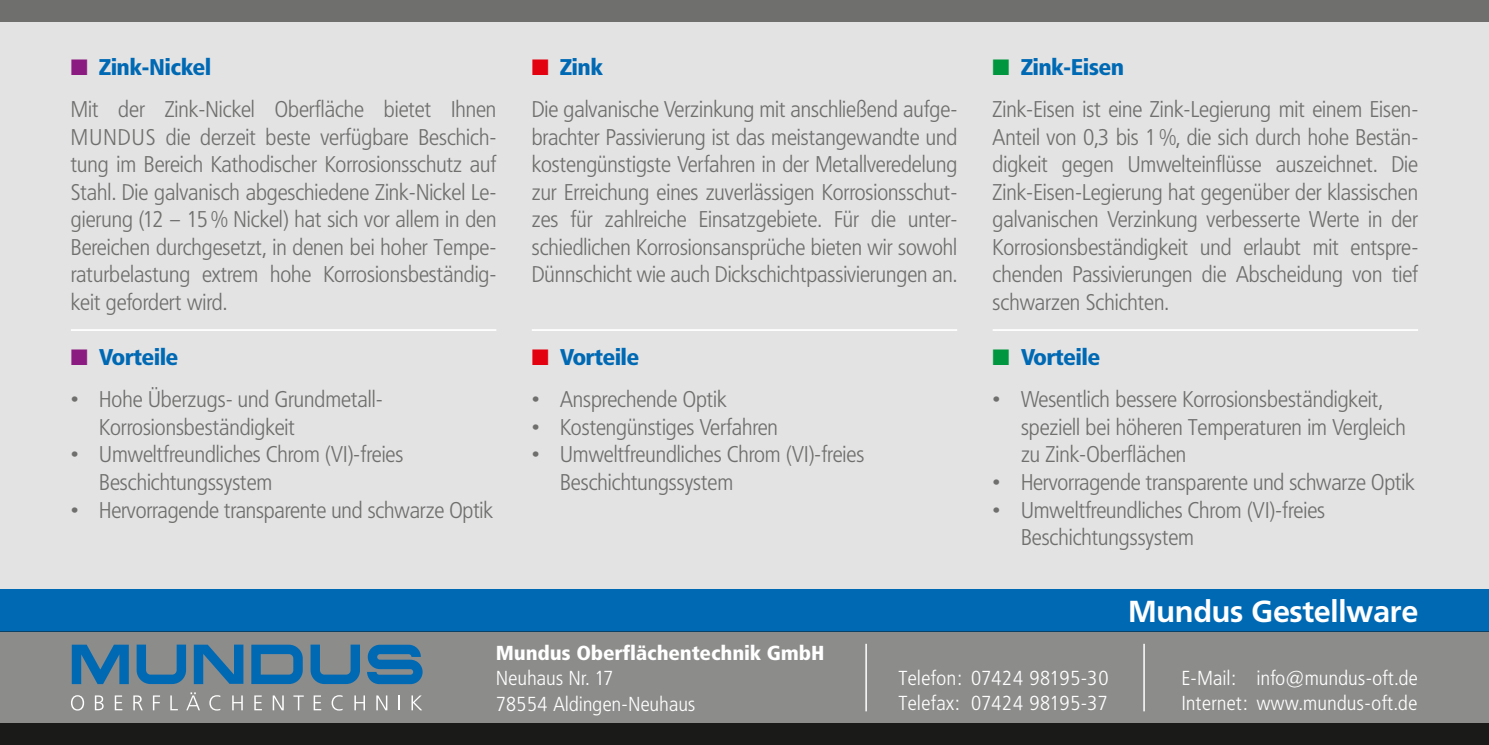
<style>
.page{position:relative;width:1489px;height:745px;background:#fff}
.page>*{position:absolute;margin:0;border:0;box-sizing:border-box;transform-origin:0 0}
.t1{font:700 30px "Frutiger BQ";letter-spacing:.01em;color:#fff}
.t2{font:300 22.5px/27.5px "Frutiger Condensed BQ";color:#6f6f6e;scale:1.05 1}
.t3{font:900 22.5px "Frutiger Condensed BQ";color:#0069b4;scale:1.05 1}
.t4{font:300 20px/25px "Frutiger Condensed BQ";letter-spacing:.02em;color:#fff;scale:1.05 1}
.t5{font:300 20px/25px "Frutiger Condensed BQ";letter-spacing:.02em;color:#fff;scale:1.06 1}
.t6{font:900 20px "Frutiger Condensed BQ";letter-spacing:.02em;color:#fff;scale:1.05 1}
.s1{color:#8c1b81}
.s2{font-weight:900;color:#0069b4}
.s3{color:#e3000f}
.s4{color:#00963f}
</style>
<div class="page">
<div style="left:0;top:21px;width:1488px;height:567px;background:#e3e3e3"></div>
<div style="left:0;top:588px;width:1488px;height:43px;background:#0069b4"></div>
<div style="left:0;top:0;width:1488px;height:21px;background:#6f6f6e"></div>
<div style="left:0;top:631px;width:1488px;height:92px;background:#8c8c8b"></div>
<div style="left:0;top:723px;width:1488px;height:21px;background:#1a1a18"></div>
<svg style="left:71px;top:695px;width:13px;height:15px"></svg>
<svg style="left:95px;top:695px;width:9px;height:14px"></svg>
<svg style="left:115px;top:695px;width:7px;height:14px"></svg>
<svg style="left:133px;top:695px;width:9px;height:14px"></svg>
<svg style="left:153px;top:695px;width:7px;height:14px"></svg>
<svg style="left:170px;top:695px;width:2px;height:14px"></svg>
<svg style="left:187px;top:692px;width:13px;height:17px"></svg>
<svg style="left:209px;top:695px;width:11px;height:15px"></svg>
<svg style="left:232px;top:695px;width:11px;height:14px"></svg>
<svg style="left:254px;top:695px;width:8px;height:14px"></svg>
<svg style="left:273px;top:695px;width:11px;height:14px"></svg>
<svg style="left:293px;top:695px;width:11px;height:14px"></svg>
<svg style="left:313px;top:695px;width:8px;height:14px"></svg>
<svg style="left:331px;top:695px;width:11px;height:15px"></svg>
<svg style="left:354px;top:695px;width:11px;height:14px"></svg>
<svg style="left:376px;top:695px;width:11px;height:14px"></svg>
<svg style="left:398px;top:695px;width:2px;height:14px"></svg>
<svg style="left:411px;top:695px;width:11px;height:14px"></svg>
<svg style="left:72px;top:644px;width:350px;height:39px"></svg>
<hr style="left:865px;top:643px;width:1px;height:68px;background:#fff">
<hr style="left:1143px;top:643px;width:1px;height:68px;background:#fff">
<hr style="left:71px;top:329px;width:425px;height:2px;background:#fff">
<hr style="left:531px;top:329px;width:426px;height:2px;background:#fff">
<hr style="left:992px;top:329px;width:425px;height:2px;background:#fff">
<p class="t2" style="left:71px;top:46px;width:406px;line-height:42.5px"><span class="s1">■</span> <span class="s2">Zink-Nickel<br></span>Mit der Zink-Nickel Oberfläche bietet Ihnen</p>
<p class="t2" style="left:71px;top:123px;width:406px;text-align:justify">Mun dus die derzeit beste verfügbare Beschich&shy;tung im Bereich Kathodischer Korrosionsschutz auf Stahl. Die galvanisch abgeschiedene Zink-Nickel Le&shy;gierung (12 – 15% Nickel) hat sich vor allem in den Bereichen durchgesetzt, in denen bei hoher Tempe&shy;raturbelastung extrem hohe Korrosionsbeständig&shy;keit gefordert wird.</p>
<p class="t3" style="left:71px;top:343px;width:104px"><span class="s1">■</span> Vorteile</p>
<p class="t2" style="left:99px;top:386px;width:271px;text-indent:-28px">• Hohe Überzugs- und Grundmetall-<br>Korrosionsbeständigkeit</p>
<p class="t2" style="left:99px;top:441px;width:291px;text-indent:-28px">• Umweltfreundliches Chrom (VI)-freies<br>Beschichtungssystem</p>
<p class="t2" style="left:71px;top:496px;width:403px">• Hervorragende transparente und schwarze Optik</p>
<p class="t2" style="left:531px;top:46px;width:406px;line-height:42.5px"><span class="s3">■</span> <span class="s2">Zink<br></span>Die galvanische Verzinkung mit anschließend aufge-</p>
<p class="t2" style="left:531px;top:123px;width:407px;text-align:justify">brachter Passivierung ist das meistangewandte und kostengünstigste Verfahren in der Metallveredelung zur Erreichung eines zuverlässigen Korrosionsschut&shy;zes für zahlreiche Einsatzgebiete. Für die unter&shy;schiedlichen Korrosionsansprüche bieten wir sowohl Dünnschicht wie auch Dickschichtpassivierungen an.</p>
<p class="t3" style="left:531px;top:343px;width:104px"><span class="s3">■</span> Vorteile</p>
<p class="t2" style="left:531px;top:386px;width:187px">• Ansprechende Optik</p>
<p class="t2" style="left:531px;top:413px;width:236px">• Kostengünstiges Verfahren</p>
<p class="t2" style="left:560px;top:441px;width:291px;text-indent:-28px">• Umweltfreundliches Chrom (VI)-freies<br>Beschichtungssystem</p>
<p class="t2" style="left:992px;top:46px;width:406px;line-height:42.5px"><span class="s4">■</span> <span class="s2">Zink-Eisen<br></span>Zink-Eisen ist eine Zink-Legierung mit einem Eisen-</p>
<p class="t2" style="left:992px;top:123px;width:407px;text-align:justify">Anteil von 0,3 bis 1%, die sich durch hohe Bestän&shy;digkeit gegen Umwelteinflüsse auszeichnet. Die Zink-Eisen-Legierung hat gegenüber der klassischen galvanischen Verzinkung verbesserte Werte in der Korrosionsbeständigkeit und erlaubt mit entspre&shy;chenden Passivierungen die Abscheidung von tief schwarzen Schichten.</p>
<p class="t3" style="left:992px;top:343px;width:104px"><span class="s4">■</span> Vorteile</p>
<p class="t2" style="left:1020px;top:386px;width:368px;text-indent:-28px">• Wesentlich bessere Korrosionsbeständigkeit, speziell bei höheren Temperaturen im Vergleich zu Zink-Oberflächen</p>
<p class="t2" style="left:992px;top:468px;width:403px">• Hervorragende transparente und schwarze Optik</p>
<p class="t2" style="left:1020px;top:496px;width:291px;text-indent:-28px">• Umweltfreundliches Chrom (VI)-freies<br>Beschichtungssystem</p>
<h1 class="t1" style="left:1128px;top:593px;width:291px">Mundus Gestellware</h1>
<p class="t6" style="left:496px;top:640px;width:314px">Mundus Oberflächentechnik GmbH</p>
<p class="t4" style="left:496px;top:665px;width:191px">Neuhaus Nr. 17<br>78554 Aldingen-Neuhaus</p>
<p class="t5" style="left:898px;top:665px;width:199px">Telefon: 07424 98195-30<br>Telefax: 07424 98195-37</p>
<p class="t4" style="left:1181px;top:665px;width:226px">E-Mail: info@mundus-oft.de<br>Internet: www.mundus-oft.de</p>
</div>
